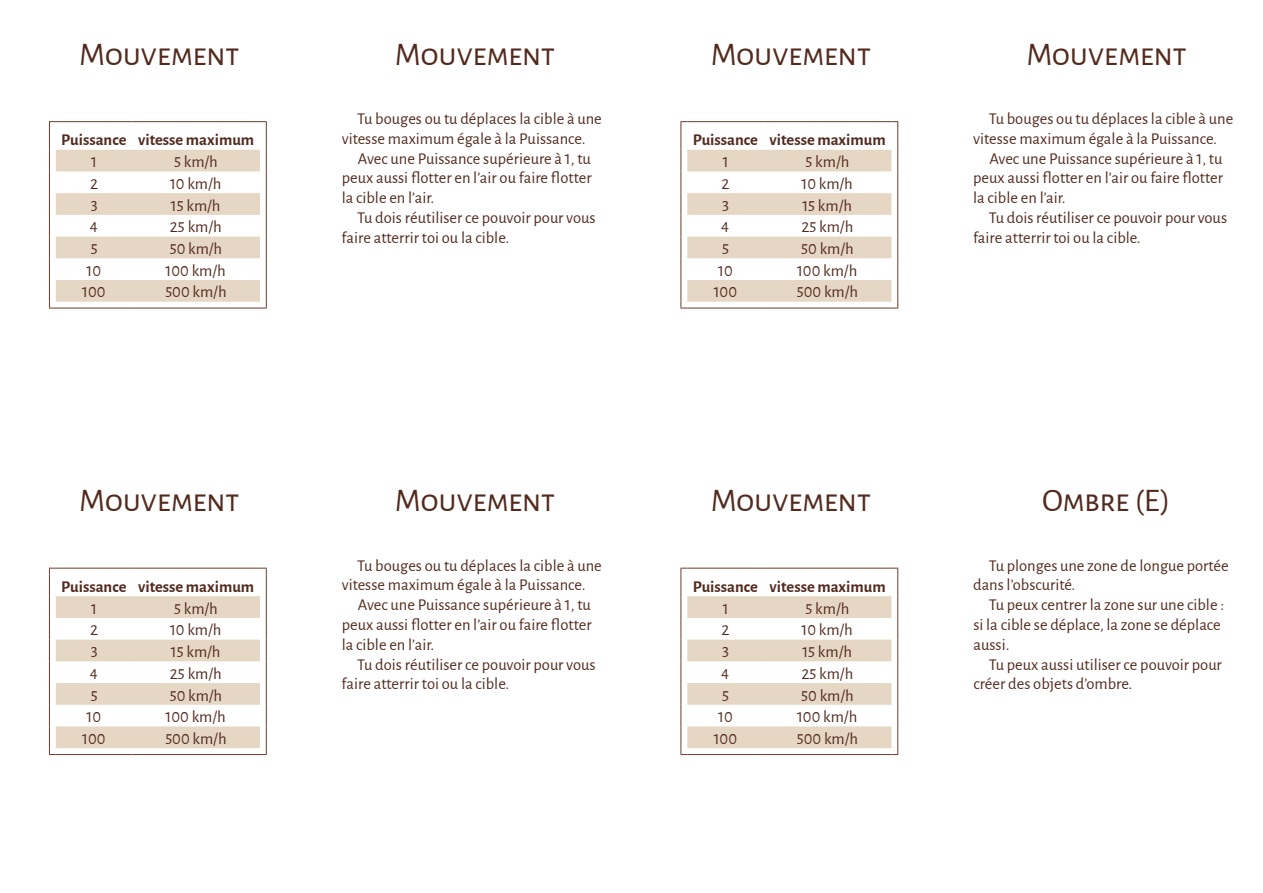
<style>
.page{position:relative;width:1263px;height:893px;background:#fff}
.page>*{position:absolute;margin:0;border:0;box-sizing:border-box;transform-origin:0 0}
.titre_1__carte{font:33px "Alegreya Sans SC";letter-spacing:-.015em;color:#532b1e}
.paragraphe_1__carte{font:16.5px/19.8px "Alegreya Sans";color:#532b1e}
.tableau_centre{font:16.5px "Alegreya Sans";color:#532b1e}
.tableau_centre-2{font:700 16.5px "Alegreya Sans";color:#532b1e}
</style>
<div class="page">
<svg style="left:680px;top:121px;width:218px;height:188px"></svg>
<svg style="left:49px;top:121px;width:218px;height:188px"></svg>
<svg style="left:49px;top:568px;width:218px;height:187px"></svg>
<svg style="left:680px;top:568px;width:218px;height:187px"></svg>
<p class="titre_1__carte" style="left:79px;top:32px;width:162px">Mouvement</p>
<p class="tableau_centre-2" style="left:61px;top:128px;width:67px">Puissance</p>
<p class="tableau_centre-2" style="left:138px;top:128px;width:118px">vitesse maximum</p>
<p class="tableau_centre" style="left:91px;top:150px;width:7px">1</p>
<p class="tableau_centre" style="left:174px;top:150px;width:45px">5 km/h</p>
<p class="tableau_centre" style="left:90px;top:172px;width:10px">2</p>
<p class="tableau_centre" style="left:170px;top:172px;width:53px">10 km/h</p>
<p class="tableau_centre" style="left:91px;top:194px;width:9px">3</p>
<p class="tableau_centre" style="left:171px;top:194px;width:51px">15 km/h</p>
<p class="tableau_centre" style="left:90px;top:216px;width:10px">4</p>
<p class="tableau_centre" style="left:170px;top:216px;width:53px">25 km/h</p>
<p class="tableau_centre" style="left:91px;top:237px;width:8px">5</p>
<p class="tableau_centre" style="left:170px;top:237px;width:54px">50 km/h</p>
<p class="tableau_centre" style="left:87px;top:259px;width:16px">10</p>
<p class="tableau_centre" style="left:166px;top:259px;width:62px">100 km/h</p>
<p class="tableau_centre" style="left:82px;top:281px;width:25px">100</p>
<p class="tableau_centre" style="left:165px;top:281px;width:63px">500 km/h</p>
<p class="titre_1__carte" style="left:79px;top:478px;width:162px">Mouvement</p>
<p class="tableau_centre-2" style="left:61px;top:574px;width:67px">Puissance</p>
<p class="tableau_centre-2" style="left:138px;top:574px;width:118px">vitesse maximum</p>
<p class="tableau_centre" style="left:91px;top:597px;width:7px">1</p>
<p class="tableau_centre" style="left:174px;top:597px;width:45px">5 km/h</p>
<p class="tableau_centre" style="left:90px;top:619px;width:10px">2</p>
<p class="tableau_centre" style="left:170px;top:619px;width:53px">10 km/h</p>
<p class="tableau_centre" style="left:91px;top:640px;width:9px">3</p>
<p class="tableau_centre" style="left:171px;top:640px;width:51px">15 km/h</p>
<p class="tableau_centre" style="left:90px;top:662px;width:10px">4</p>
<p class="tableau_centre" style="left:170px;top:662px;width:53px">25 km/h</p>
<p class="tableau_centre" style="left:91px;top:684px;width:8px">5</p>
<p class="tableau_centre" style="left:170px;top:684px;width:54px">50 km/h</p>
<p class="tableau_centre" style="left:87px;top:705px;width:16px">10</p>
<p class="tableau_centre" style="left:166px;top:705px;width:62px">100 km/h</p>
<p class="tableau_centre" style="left:82px;top:727px;width:25px">100</p>
<p class="tableau_centre" style="left:165px;top:727px;width:63px">500 km/h</p>
<p class="titre_1__carte" style="left:395px;top:32px;width:162px">Mouvement</p>
<p class="paragraphe_1__carte" style="left:342px;top:108px;width:262px;text-indent:16px">Tu bouges ou tu déplaces la cible à une vitesse maximum égale à la Puissance.</p>
<p class="paragraphe_1__carte" style="left:342px;top:148px;width:252px;text-align:justify;text-indent:16px">Avec une Puissance supérieure à 1, tu peux aussi flotter en l’air ou faire flotter la cible en l’air.</p>
<p class="paragraphe_1__carte" style="left:342px;top:207px;width:256px;text-indent:16px">Tu dois réutiliser ce pouvoir pour vous faire atterrir toi ou la cible.</p>
<p class="titre_1__carte" style="left:395px;top:478px;width:162px">Mouvement</p>
<p class="paragraphe_1__carte" style="left:342px;top:554px;width:262px;text-indent:16px">Tu bouges ou tu déplaces la cible à une vitesse maximum égale à la Puissance.</p>
<p class="paragraphe_1__carte" style="left:342px;top:594px;width:252px;text-align:justify;text-indent:16px">Avec une Puissance supérieure à 1, tu peux aussi flotter en l’air ou faire flotter la cible en l’air.</p>
<p class="paragraphe_1__carte" style="left:342px;top:653px;width:256px;text-indent:16px">Tu dois réutiliser ce pouvoir pour vous faire atterrir toi ou la cible.</p>
<p class="titre_1__carte" style="left:711px;top:32px;width:162px">Mouvement</p>
<p class="tableau_centre-2" style="left:693px;top:128px;width:67px">Puissance</p>
<p class="tableau_centre-2" style="left:769px;top:128px;width:118px">vitesse maximum</p>
<p class="tableau_centre" style="left:723px;top:150px;width:7px">1</p>
<p class="tableau_centre" style="left:805px;top:150px;width:45px">5 km/h</p>
<p class="tableau_centre" style="left:722px;top:172px;width:10px">2</p>
<p class="tableau_centre" style="left:801px;top:172px;width:53px">10 km/h</p>
<p class="tableau_centre" style="left:722px;top:194px;width:9px">3</p>
<p class="tableau_centre" style="left:802px;top:194px;width:51px">15 km/h</p>
<p class="tableau_centre" style="left:721px;top:216px;width:10px">4</p>
<p class="tableau_centre" style="left:801px;top:216px;width:53px">25 km/h</p>
<p class="tableau_centre" style="left:722px;top:237px;width:8px">5</p>
<p class="tableau_centre" style="left:801px;top:237px;width:54px">50 km/h</p>
<p class="tableau_centre" style="left:718px;top:259px;width:16px">10</p>
<p class="tableau_centre" style="left:797px;top:259px;width:62px">100 km/h</p>
<p class="tableau_centre" style="left:714px;top:281px;width:25px">100</p>
<p class="tableau_centre" style="left:797px;top:281px;width:63px">500 km/h</p>
<p class="titre_1__carte" style="left:711px;top:478px;width:162px">Mouvement</p>
<p class="tableau_centre-2" style="left:693px;top:574px;width:67px">Puissance</p>
<p class="tableau_centre-2" style="left:769px;top:574px;width:118px">vitesse maximum</p>
<p class="tableau_centre" style="left:723px;top:597px;width:7px">1</p>
<p class="tableau_centre" style="left:805px;top:597px;width:45px">5 km/h</p>
<p class="tableau_centre" style="left:722px;top:619px;width:10px">2</p>
<p class="tableau_centre" style="left:801px;top:619px;width:53px">10 km/h</p>
<p class="tableau_centre" style="left:722px;top:640px;width:9px">3</p>
<p class="tableau_centre" style="left:802px;top:640px;width:51px">15 km/h</p>
<p class="tableau_centre" style="left:721px;top:662px;width:10px">4</p>
<p class="tableau_centre" style="left:801px;top:662px;width:53px">25 km/h</p>
<p class="tableau_centre" style="left:722px;top:684px;width:8px">5</p>
<p class="tableau_centre" style="left:801px;top:684px;width:54px">50 km/h</p>
<p class="tableau_centre" style="left:718px;top:705px;width:16px">10</p>
<p class="tableau_centre" style="left:797px;top:705px;width:62px">100 km/h</p>
<p class="tableau_centre" style="left:714px;top:727px;width:25px">100</p>
<p class="tableau_centre" style="left:797px;top:727px;width:63px">500 km/h</p>
<p class="titre_1__carte" style="left:1026px;top:32px;width:162px">Mouvement</p>
<p class="paragraphe_1__carte" style="left:973px;top:108px;width:262px;text-indent:16px">Tu bouges ou tu déplaces la cible à une vitesse maximum égale à la Puissance.</p>
<p class="paragraphe_1__carte" style="left:973px;top:148px;width:252px;text-align:justify;text-indent:16px">Avec une Puissance supérieure à 1, tu peux aussi flotter en l’air ou faire flotter la cible en l’air.</p>
<p class="paragraphe_1__carte" style="left:973px;top:207px;width:256px;text-indent:16px">Tu dois réutiliser ce pouvoir pour vous faire atterrir toi ou la cible.</p>
<p class="titre_1__carte" style="left:1042px;top:478px;width:129px">Ombre (E)</p>
<p class="paragraphe_1__carte" style="left:973px;top:554px;width:257px;text-indent:16px">Tu plonges une zone de longue portée dans l’obscurité.</p>
<p class="paragraphe_1__carte" style="left:973px;top:594px;width:252px;text-indent:15px">Tu peux centrer la zone sur une cible : si la cible se déplace, la zone se déplace aussi.</p>
<p class="paragraphe_1__carte" style="left:973px;top:653px;width:250px;text-indent:15px">Tu peux aussi utiliser ce pouvoir pour créer des objets d’ombre.</p>
</div>
